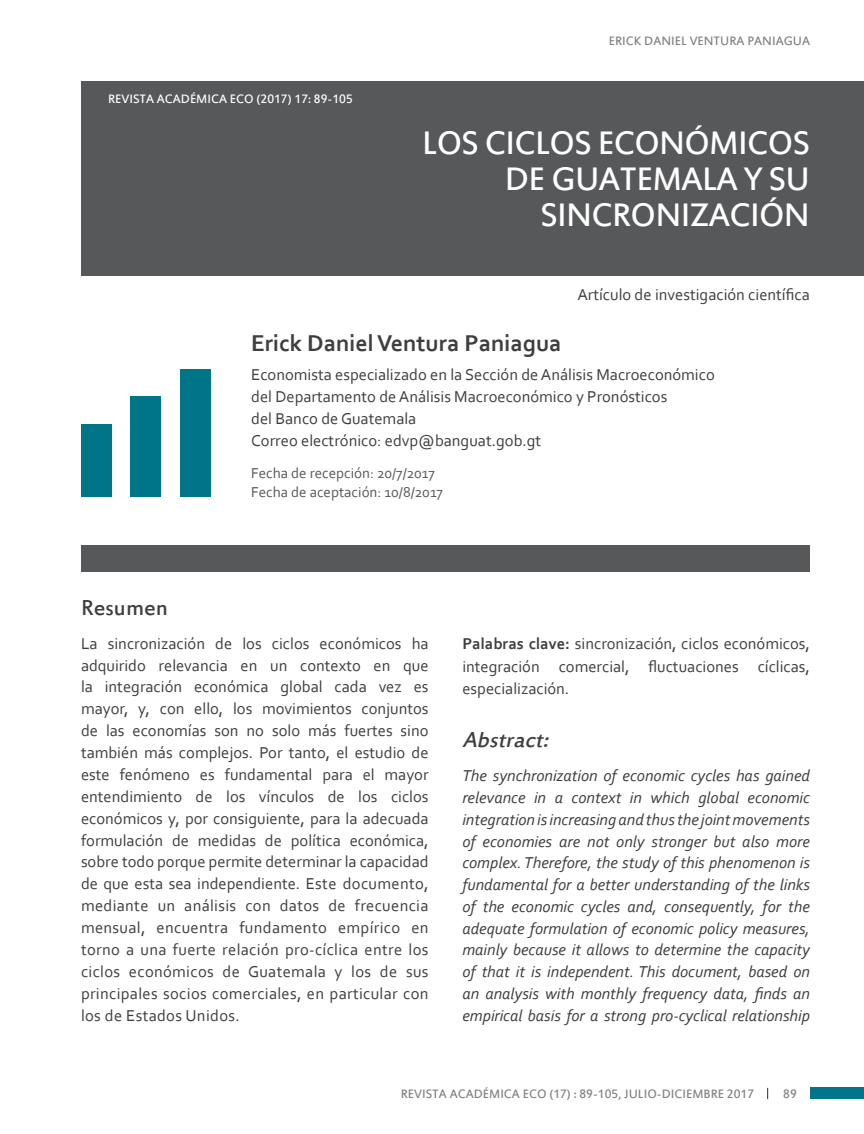
<style>
.page{position:relative;width:864px;height:1134px;background:#fff}
.page>*{position:absolute;margin:0;border:0;box-sizing:border-box;transform-origin:0 0}
.TITULO{font:36px "Estrangelo Edessa";letter-spacing:-.02em;color:#fff}
.AUTOR{font:700 24px "Corbel";color:#3e3e3f}
.TÍTULO_ABSTRACT{font:italic 24px "Estrangelo Edessa";color:#3e3e3f}
.SUB_01{font:24px "Estrangelo Edessa";color:#3e3e3f}
.TEXTO{font:16.5px/21.9px "Corbel";color:#3e3e3f;text-align:justify}
.TEXTO_ABSTRACT{font:italic 16.5px/21.8px "Corbel";color:#3e3e3f;text-align:justify}
.REFERENCIAS{font:16.5px "Corbel";color:#3e3e3f}
.FECHAS{font:15px "Corbel";color:#57585a}
.t1{font:13.5px "Estrangelo Edessa";color:#808285}
.t2{font:13.5px "Estrangelo Edessa";color:#fff}
.s1{font-weight:700}
</style>
<div class="page">
<div style="left:810px;top:1088px;width:54px;height:11px;background:#007589"></div>
<div style="left:81px;top:81px;width:783px;height:194px;background:#57585a"></div>
<div style="left:81px;top:545px;width:729px;height:27px;background:#57585a"></div>
<div style="left:81px;top:424px;width:30px;height:73px;background:#007589"></div>
<div style="left:180px;top:369px;width:31px;height:128px;background:#007589"></div>
<div style="left:131px;top:397px;width:30px;height:100px;background:#007589"></div>
<p class="t2" style="left:108px;top:92px;width:246px">REVISTA ACADÉMICA ECO (2017) 17: 89-105</p>
<p class="t1" style="left:609px;top:34px;width:203px">ERICK DANIEL VENTURA PANIAGUA</p>
<p class="TITULO" style="left:422px;top:125px;width:389px">LOS CICLOS ECONÓMICOS</p>
<p class="TITULO" style="left:505px;top:161px;width:307px">DE GUATEMALA Y SU</p>
<p class="TITULO" style="left:541px;top:197px;width:271px">SINCRONIZACIÓN</p>
<p class="REFERENCIAS" style="left:577px;top:284px;width:234px">Artículo de investigación científica</p>
<p class="AUTOR" style="left:251px;top:328px;width:312px">Erick Daniel Ventura Paniagua</p>
<p class="TEXTO" style="left:251px;top:363px;width:465px">Economista especializado en la Sección de Análisis Macroeconómico</p>
<p class="TEXTO" style="left:251px;top:385px;width:418px">del Departamento de Análisis Macroeconómico y Pronósticos</p>
<p class="TEXTO" style="left:251px;top:407px;width:167px">del Banco de Guatemala</p>
<p class="TEXTO" style="left:251px;top:430px;width:292px">Correo electrónico: edvp@banguat.gob.gt</p>
<p class="FECHAS" style="left:251px;top:464px;width:185px">Fecha de recepción: 20/7/2017</p>
<p class="FECHAS" style="left:251px;top:483px;width:193px">Fecha de aceptación: 10/8/2017</p>
<p class="SUB_01" style="left:81px;top:595px;width:89px">Resumen</p>
<p class="TEXTO" style="left:81px;top:632px;width:349px">La sincronización de los ciclos económicos ha adquirido relevancia en un contexto en que la integración económica global cada vez es mayor, y, con ello, los movimientos conjuntos de las economías son no solo más fuertes sino también más complejos. Por tanto, el estudio de este fenómeno es fundamental para el mayor entendimiento de los vínculos de los ciclos económicos y, por consiguiente, para la adecuada formulación de medidas de política económica, sobre todo porque permite determinar la capacidad de que esta sea independiente. Este documento, mediante un análisis con datos de frecuencia mensual, encuentra fundamento empírico en torno a una fuerte relación pro-cíclica entre los ciclos económicos de Guatemala y los de sus principales socios comerciales, en particular con los de Estados Unidos.</p>
<p class="TEXTO" style="left:462px;top:632px;width:349px;line-height:22.5px"><span class="s1">Palabras clave:</span> sincronización, ciclos económicos, integración comercial, fluctuaciones cíclicas, especialización.</p>
<p class="TÍTULO_ABSTRACT" style="left:462px;top:728px;width:93px">Abstract:</p>
<p class="TEXTO_ABSTRACT" style="left:462px;top:764px;width:349px">The synchronization of economic cycles has gained relevance in a context in which global economic integration is increasing and thus the joint movements of economies are not only stronger but also more complex. Therefore, the study of this phenomenon is fundamental for a better understanding of the links of the economic cycles and, consequently, for the adequate formulation of economic policy measures, mainly because it allows to determine the capacity of that it is independent. This document, based on an analysis with monthly frequency data, finds an empirical basis for a strong pro-cyclical relationship</p>
<p class="t1" style="left:401px;top:1087px;width:355px">REVISTA ACADÉMICA ECO (17) : 89-105, JULIO-DICIEMBRE 2017</p>
<p class="t1" style="left:783px;top:1087px;width:15px">89</p>
</div>
